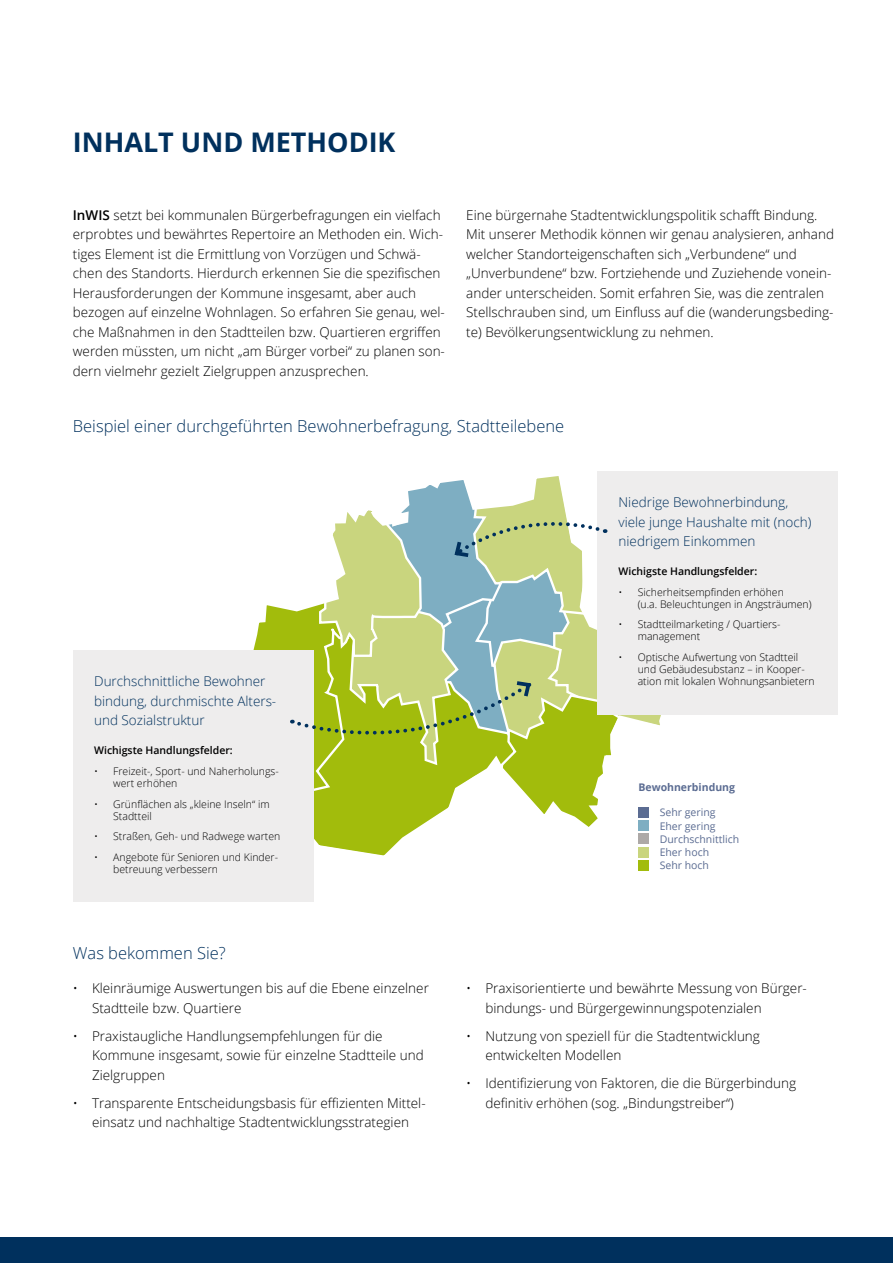
<style>
.page{position:relative;width:893px;height:1263px;background:#fff}
.page>*{position:absolute;margin:0;border:0;box-sizing:border-box;transform-origin:0 0}
.t1{font:700 27px "Open Sans";color:#00305d}
.t2{font:300 16.5px "Open Sans";color:#00305d}
.t3{font:300 13.5px/19.5px "Open Sans";color:#000}
.t4{font:300 13.5px/19.5px "Open Sans";color:#00305d}
.t5{font:300 10.5px/12px "Open Sans";color:#000}
.t6{font:10.5px/13.2px "Open Sans";color:#5b6c92}
.t7{font:600 10.5px "Open Sans";color:#000}
.t8{font:700 10.5px "Open Sans";color:#5b6c92}
.s1{font-weight:600}
</style>
<div class="page">
<div style="left:0;top:1237px;width:893px;height:26px;background:#00305d"></div>
<svg style="left:217px;top:650px;width:475px;height:208px"></svg>
<div style="left:638px;top:833px;width:11px;height:11px;background:#ada9a7"></div>
<div style="left:638px;top:846px;width:11px;height:11px;background:#c9d57e"></div>
<div style="left:638px;top:860px;width:11px;height:11px;background:#a2bc0c"></div>
<div style="left:597px;top:471px;width:241px;height:243px;background:#eeeded"></div>
<div style="left:73px;top:651px;width:241px;height:251px;background:#eeeded"></div>
<svg style="left:221px;top:476px;width:467px;height:358px"></svg>
<h1 class="t1" style="left:73px;top:124px;width:324px">INHALT UND METHODIK</h1>
<p class="t3" style="left:73px;top:205px;width:374px"><span class="s1">InWIS</span> setzt bei kommunalen Bürgerbefragungen ein vielfach erprobtes und bewährtes Repertoire an Methoden ein. Wich&shy;tiges Element ist die Ermittlung von Vorzügen und Schwä&shy;chen des Standorts. Hierdurch erkennen Sie die spezifischen Herausforderungen der Kommune insgesamt, aber auch bezogen auf einzelne Wohnlagen. So erfahren Sie genau, wel&shy;che Maßnahmen in den Stadtteilen bzw. Quartieren ergriffen werden müssten, um nicht „am Bürger vorbei“ zu planen son&shy;dern vielmehr gezielt Zielgruppen anzusprechen.</p>
<p class="t3" style="left:466px;top:205px;width:369px">Eine bürgernahe Stadtentwicklungspolitik schafft Bindung.<br>Mit unserer Methodik können wir genau analysieren, anhand welcher Standorteigenschaften sich „Verbundene“ und „Unverbundene“ bzw. Fortziehende und Zuziehende vonein&shy;ander unterscheiden. Somit erfahren Sie, was die zentralen Stellschrauben sind, um Einfluss auf die (wanderungsbeding&shy;te) Bevölkerungsentwicklung zu nehmen.</p>
<p class="t2" style="left:73px;top:415px;width:493px">Beispiel einer durchgeführten Bewohnerbefragung, Stadtteilebene</p>
<p class="t4" style="left:619px;top:492px;width:194px">Niedrige Bewohnerbindung, viele junge Haushalte mit (noch) niedrigem Einkommen</p>
<p class="t7" style="left:619px;top:564px;width:140px">Wichigste Handlungsfelder:</p>
<p class="t5" style="left:638px;top:585px;width:175px;text-indent:-19px">• Sicherheitsempfinden erhöhen<br>(u.a. Beleuchtungen in Angsträumen)</p>
<p class="t5" style="left:638px;top:618px;width:144px;text-indent:-19px">• Stadtteilmarketing / Quartiers&shy;management</p>
<p class="t5" style="left:638px;top:650px;width:168px;text-indent:-19px">• Optische Aufwertung von Stadtteil und Gebäudesubstanz – in Kooper-</p>
<p class="t4" style="left:94px;top:671px;width:173px">Durchschnittliche Bewohner</p>
<p class="t5" style="left:638px;top:674px;width:179px">ation mit lokalen Wohnungsanbietern</p>
<p class="t4" style="left:94px;top:691px;width:184px">bindung, durchmischte Alters&shy;und Sozialstruktur</p>
<p class="t7" style="left:94px;top:743px;width:140px">Wichigste Handlungsfelder:</p>
<p class="t5" style="left:113px;top:765px;width:167px;text-indent:-19px">• Freizeit-, Sport- und Naherholungs&shy;wert erhöhen</p>
<p class="t5" style="left:113px;top:797px;width:158px;text-indent:-19px">• Grünflächen als „kleine Inseln“ im<br>Stadtteil</p>
<p class="t5" style="left:94px;top:830px;width:188px">• Straßen, Geh- und Radwege warten</p>
<p class="t5" style="left:113px;top:850px;width:166px;text-indent:-19px">• Angebote für Senioren und Kinder&shy;betreuung verbessern</p>
<p class="t8" style="left:638px;top:780px;width:98px">Bewohnerbindung</p>
<p class="t6" style="left:660px;top:806px;width:81px">Sehr gering<br>Eher gering<br>Durchschnittlich<br>Eher hoch<br>Sehr hoch</p>
<p class="t2" style="left:73px;top:941px;width:154px">Was bekommen Sie?</p>
<p class="t3" style="left:92px;top:978px;width:338px;text-indent:-19px">• Kleinräumige Auswertungen bis auf die Ebene einzelner<br>Stadtteile bzw. Quartiere</p>
<p class="t3" style="left:92px;top:1026px;width:333px;text-indent:-19px">• Praxistaugliche Handlungsempfehlungen für die<br>Kommune insgesamt, sowie für einzelne Stadtteile und<br>Zielgruppen</p>
<p class="t3" style="left:73px;top:1093px;width:354px;text-align:center">• Transparente Entscheidungsbasis für effizienten Mittel&shy;einsatz und nachhaltige Stadtentwicklungsstrategien</p>
<p class="t3" style="left:485px;top:978px;width:323px;text-indent:-19px">• Praxisorientierte und bewährte Messung von Bürger&shy;bindungs- und Bürgergewinnungspotenzialen</p>
<p class="t3" style="left:485px;top:1026px;width:276px;text-indent:-19px">• Nutzung von speziell für die Stadtentwicklung entwickelten Modellen</p>
<p class="t3" style="left:485px;top:1073px;width:312px;text-indent:-19px">• Identifizierung von Faktoren, die die Bürgerbindung definitiv erhöhen (sog. „Bindungstreiber“)</p>
</div>
